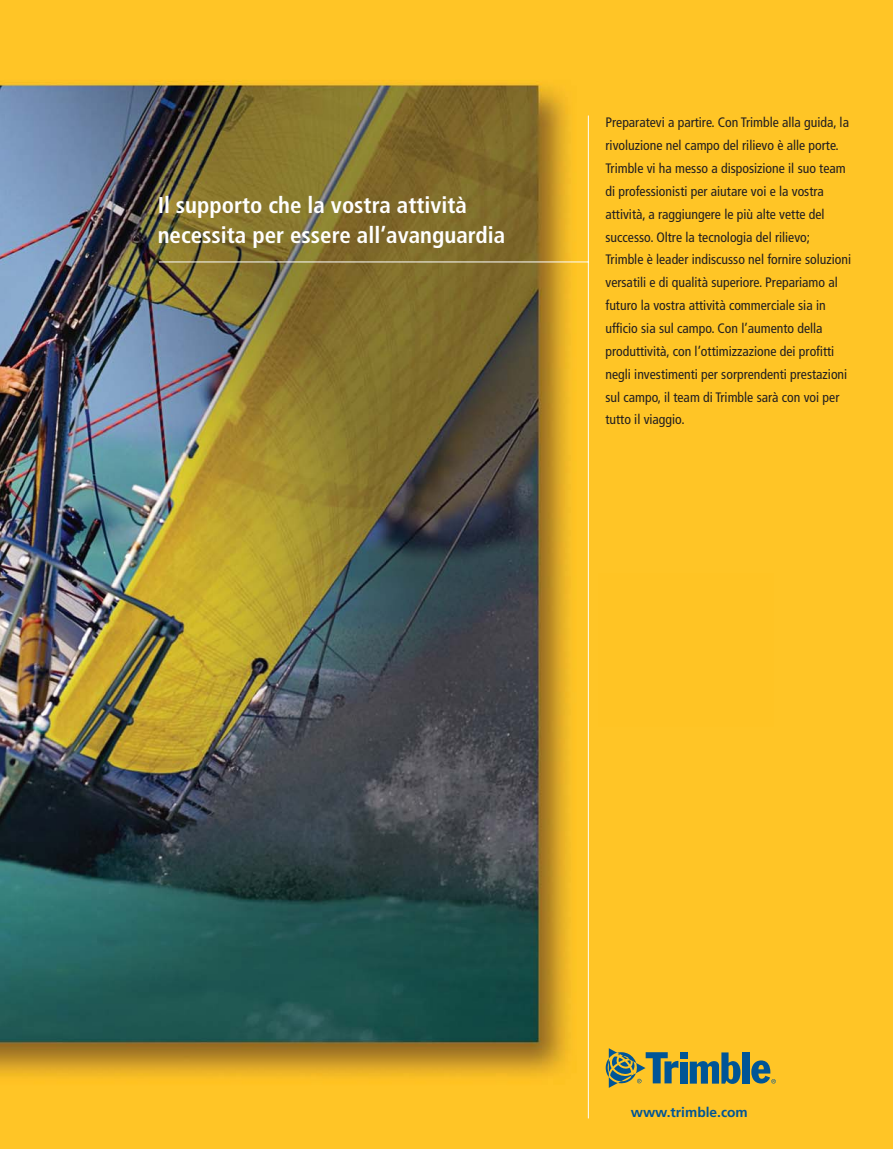
<style>
.page{position:relative;width:893px;height:1149px;background:#fff}
.page>*{position:absolute;margin:0;border:0;box-sizing:border-box;transform-origin:0 0}
.t1{font:22.8px/30.5px "Frutiger LT Std Bold Cn+KSJDOO";color:#fff}
.t2{font:13.65px/22.8px "Frutiger LT Std Cn+EQHXXU";color:#231f20}
.t3{font:13.65px "Frutiger LT Std Bold+QPDMMS";color:#005596}
</style>
<div class="page">
<img style="left:0;top:0;width:893px;height:1148px">
<hr style="left:588px;top:115px;width:1px;height:1003px;background:#fff">
<hr style="left:159px;top:261px;width:429px;height:1px;background:#fff">
<div style="left:680px;top:1061px;width:7px;height:22px;background:#005596"></div>
<svg style="left:690px;top:1052px;width:50px;height:31px;background:#718664"></svg>
<div style="left:742px;top:1052px;width:7px;height:31px;background:#005596"></div>
<div style="left:680px;top:1051px;width:7px;height:7px;background:#005596"></div>
<svg style="left:751px;top:1060px;width:25px;height:23px"></svg>
<svg style="left:606px;top:1047px;width:72px;height:40px;background:#9e9a50"></svg>
<div style="left:599px;top:572px;width:175px;height:154px;background:#ffc424"></div>
<h1 class="t1" style="left:158px;top:192px;width:349px">Il supporto che la vostra attività necessita per essere all’avanguardia</h1>
<p class="t2" style="left:605px;top:112px;width:247px">Preparatevi a partire. Con Trimble alla guida, la rivoluzione nel campo del rilievo è alle porte.<br>Trimble vi ha messo a disposizione il suo team di professionisti per aiutare voi e la vostra attività, a raggiungere le più alte vette del successo. Oltre la tecnologia del rilievo; Trimble è leader indiscusso nel fornire soluzioni versatili e di qualità superiore. Prepariamo al futuro la vostra attività commerciale sia in ufficio sia sul campo. Con l’aumento della produttività, con l’ottimizzazione dei profitti negli investimenti per sorprendenti prestazioni sul campo, il team di Trimble sarà con voi per tutto il viaggio.</p>
<p class="t3" style="left:631px;top:1103px;width:118px">www.trimble.com</p>
</div>
